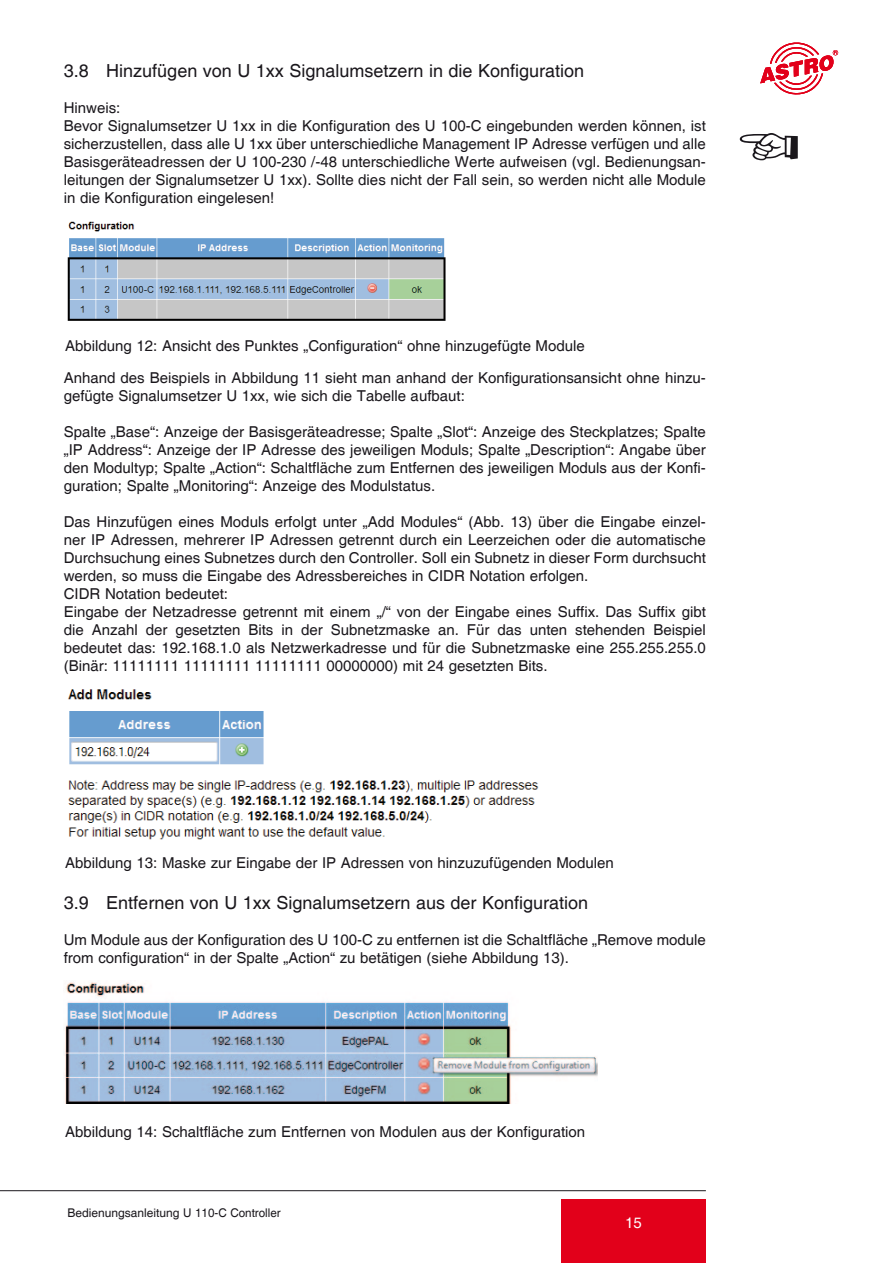
<style>
.page{position:relative;width:893px;height:1263px;background:#fff}
.page>*{position:absolute;margin:0;border:0;box-sizing:border-box;transform-origin:0 0}
.t1{font:18px "Helvetica";color:#1a171c}
.t2{font:15px/18px "Helvetica";color:#1a171c}
.t3{font:15px "Helvetica";color:#fff}
.t4{font:12px "Helvetica";color:#1a171c}
</style>
<div class="page">
<div style="left:561px;top:1199px;width:145px;height:64px;background:#e2001a"></div>
<svg style="left:760px;top:43px;width:78px;height:52px"></svg>
<hr style="left:0;top:1190px;width:706px;height:1px;background:#1a171c">
<svg style="left:740px;top:133px;width:58px;height:27px"></svg>
<img style="left:67px;top:221px;width:379px;height:100px">
<img style="left:68px;top:689px;width:471px;height:151px">
<img style="left:64px;top:982px;width:533px;height:122px">
<p class="t1" style="left:64px;top:60px;width:522px">3.8 Hinzufügen von U 1xx Signalumsetzern in die Konfiguration</p>
<p class="t2" style="left:64px;top:99px;width:644px">Hinweis:<br>Bevor Signalumsetzer U 1xx in die Konfiguration des U 100-C eingebunden werden können, ist sicherzustellen, dass alle U 1xx über unterschiedliche Management IP Adresse verfügen und alle Basisgeräteadressen der U 100-230 /-48 unterschiedliche Werte aufweisen (vgl. Bedienungsan&shy;leitungen der Signalumsetzer U 1xx). Sollte dies nicht der Fall sein, so werden nicht alle Module in die Konfiguration eingelesen!</p>
<p class="t2" style="left:65px;top:337px;width:521px">Abbildung 12: Ansicht des Punktes „Configuration“ ohne hinzugefügte Module</p>
<p class="t2" style="left:64px;top:369px;width:644px">Anhand des Beispiels in Abbildung 11 sieht man anhand der Konfigurationsansicht ohne hinzu&shy;gefügte Signalumsetzer U 1xx, wie sich die Tabelle aufbaut:</p>
<p class="t2" style="left:64px;top:423px;width:644px;text-align:justify">Spalte „Base“: Anzeige der Basisgeräteadresse; Spalte „Slot“: Anzeige des Steckplatzes; Spalte „IP Address“: Anzeige der IP Adresse des jeweiligen Moduls; Spalte „Description“: Angabe über den Modultyp; Spalte „Action“: Schaltfläche zum Entfernen des jeweiligen Moduls aus der Konfi&shy;guration; Spalte „Monitoring“: Anzeige des Modulstatus.</p>
<p class="t2" style="left:64px;top:513px;width:644px">Das Hinzufügen eines Moduls erfolgt unter „Add Modules“ (Abb. 13) über die Eingabe einzel&shy;ner IP Adressen, mehrerer IP Adressen getrennt durch ein Leerzeichen oder die automatische Durchsuchung eines Subnetzes durch den Controller. Soll ein Subnetz in dieser Form durchsucht werden, so muss die Eingabe des Adressbereiches in CIDR Notation erfolgen.<br>CIDR Notation bedeutet:<br>Eingabe der Netzadresse getrennt mit einem „/“ von der Eingabe eines Suffix. Das Suffix gibt die Anzahl der gesetzten Bits in der Subnetzmaske an. Für das unten stehenden Beispiel bedeutet das: 192.168.1.0 als Netzwerkadresse und für die Subnetzmaske eine 255.255.255.0 (Binär: 11111111 11111111 11111111 00000000) mit 24 gesetzten Bits.</p>
<p class="t2" style="left:65px;top:854px;width:550px">Abbildung 13: Maske zur Eingabe der IP Adressen von hinzuzufügenden Modulen</p>
<p class="t1" style="left:64px;top:892px;width:526px">3.9 Entfernen von U 1xx Signalumsetzern aus der Konfiguration</p>
<p class="t2" style="left:64px;top:931px;width:644px">Um Module aus der Konfiguration des U 100-C zu entfernen ist die Schaltfläche „Remove module from configuration“ in der Spalte „Action“ zu betätigen (siehe Abbildung 13).</p>
<p class="t2" style="left:65px;top:1123px;width:521px">Abbildung 14: Schaltfläche zum Entfernen von Modulen aus der Konfiguration</p>
<p class="t4" style="left:67px;top:1206px;width:215px">Bedienungsanleitung U 110-C Controller</p>
<p class="t3" style="left:625px;top:1214px;width:18px">15</p>
</div>
